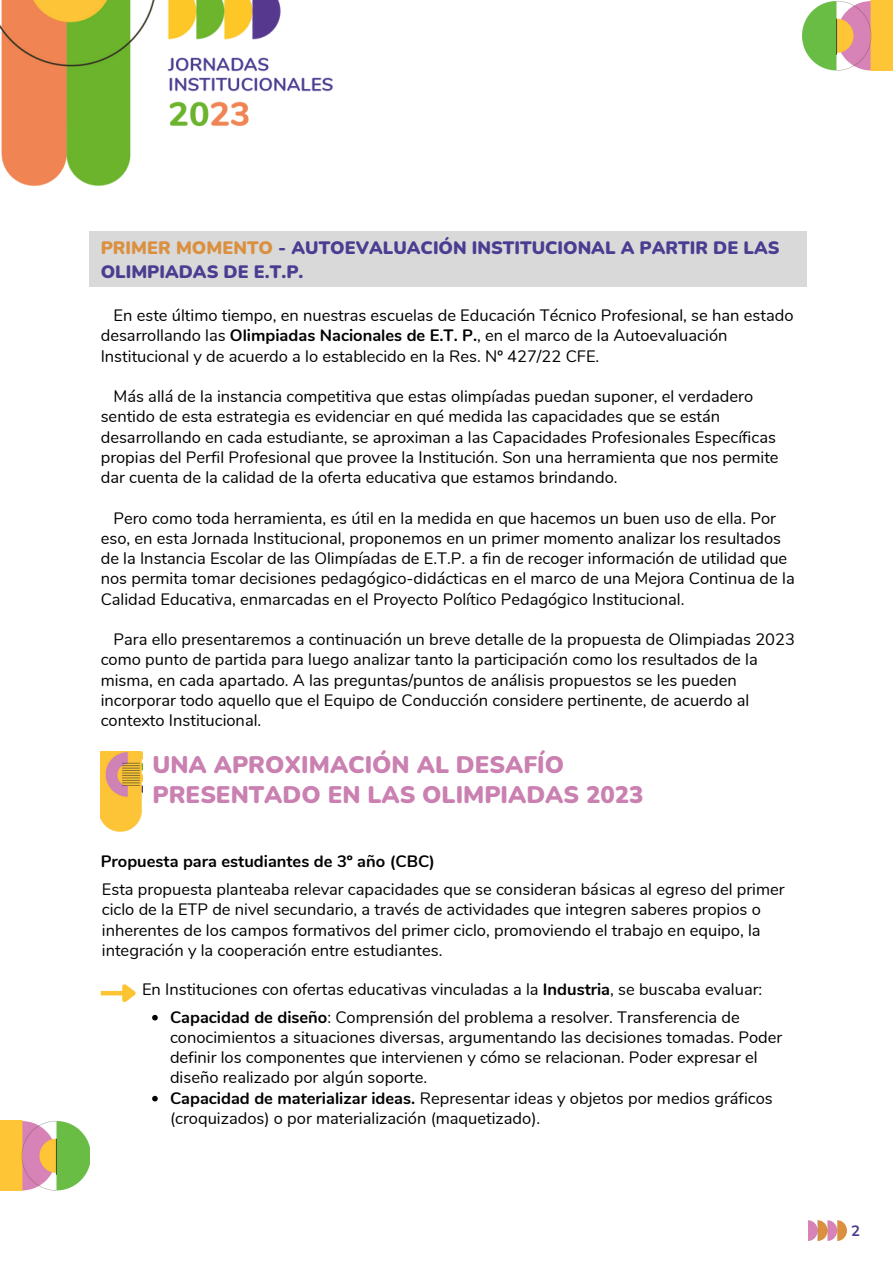
<style>
.page{position:relative;width:893px;height:1264px;background:#fff}
.page>*{position:absolute;margin:0;border:0;box-sizing:border-box;transform-origin:0 0}
.t1{font:900 24px/29.2px "Nunito";color:#ca80b0}
.t2{font:900 18px/23.5px "Nunito";color:#493d91}
.t3{font:16.5px/20.2px "Nunito";color:#000}
.t4{font:700 16.5px "Nunito";color:#000}
.t5{font:700 15px "Nunito";color:#493d91}
.s1{color:#db9040}
.s2{font-weight:700}
</style>
<div class="page">
<img style="left:0;top:0;width:892px;height:1241px">
<img style="left:808px;top:1220px;width:38px;height:19px">
<img style="left:0;top:1120px;width:90px;height:70px">
<div style="left:89px;top:231px;width:717px;height:56px;background:#d9d9d9"></div>
<img style="left:802px;top:1px;width:90px;height:70px">
<img style="left:101px;top:751px;width:41px;height:81px">
<div style="left:101px;top:990px;width:22px;height:5px;background:#fbc432"></div>
<svg style="left:118px;top:980px;width:23px;height:28px"></svg>
<svg style="left:152px;top:1014px;width:6px;height:6px"></svg>
<svg style="left:152px;top:1095px;width:6px;height:6px"></svg>
<p class="t2" style="left:101px;top:236px;width:680px"><span class="s1">PRIMER MOMENTO</span> - AUTOEVALUACIÓN INSTITUCIONAL A PARTIR DE LAS<br>OLIMPIADAS DE E.T.P.</p>
<p class="t3" style="left:101px;top:306px;width:694px;text-indent:13px">En este último tiempo, en nuestras escuelas de Educación Técnico Profesional, se han estado desarrollando las <span class="s2">Olimpiadas Nacionales de E.T. P.</span>, en el marco de la Autoevaluación<br>Institucional y de acuerdo a lo establecido en la Res. Nº 427/22 CFE.</p>
<p class="t3" style="left:101px;top:386px;width:679px;text-indent:13px">Más allá de la instancia competitiva que estas olimpíadas puedan suponer, el verdadero sentido de esta estrategia es evidenciar en qué medida las capacidades que se están desarrollando en cada estudiante, se aproximan a las Capacidades Profesionales Específicas propias del Perfil Profesional que provee la Institución. Son una herramienta que nos permite dar cuenta de la calidad de la oferta educativa que estamos brindando.</p>
<p class="t3" style="left:101px;top:508px;width:695px;text-indent:13px">Pero como toda herramienta, es útil en la medida en que hacemos un buen uso de ella. Por eso, en esta Jornada Institucional, proponemos en un primer momento analizar los resultados de la Instancia Escolar de las Olimpíadas de E.T.P. a fin de recoger información de utilidad que nos permita tomar decisiones pedagógico-didácticas en el marco de una Mejora Continua de la Calidad Educativa, enmarcadas en el Proyecto Político Pedagógico Institucional.</p>
<p class="t3" style="left:101px;top:629px;width:695px;text-indent:13px">Para ello presentaremos a continuación un breve detalle de la propuesta de Olimpiadas 2023 como punto de partida para luego analizar tanto la participación como los resultados de la misma, en cada apartado. A las preguntas/puntos de análisis propuestos se les pueden incorporar todo aquello que el Equipo de Conducción considere pertinente, de acuerdo al contexto Institucional.</p>
<p class="t1" style="left:152px;top:751px;width:492px">UNA APROXIMACIÓN AL DESAFÍO<br>PRESENTADO EN LAS OLIMPIADAS 2023</p>
<p class="t4" style="left:101px;top:850px;width:336px">Propuesta para estudiantes de 3º año (CBC)</p>
<p class="t3" style="left:102px;top:879px;width:684px">Esta propuesta planteaba relevar capacidades que se consideran básicas al egreso del primer ciclo de la ETP de nivel secundario, a través de actividades que integren saberes propios o inherentes de los campos formativos del primer ciclo, promoviendo el trabajo en equipo, la integración y la cooperación entre estudiantes.</p>
<p class="t3" style="left:142px;top:979px;width:621px">En Instituciones con ofertas educativas vinculadas a la <span class="s2">Industria</span>, se buscaba evaluar:</p>
<p class="t3" style="left:170px;top:1007px;width:613px"><span class="s2">Capacidad de diseño</span>: Comprensión del problema a resolver. Transferencia de conocimientos a situaciones diversas, argumentando las decisiones tomadas. Poder definir los componentes que intervienen y cómo se relacionan. Poder expresar el diseño realizado por algún soporte.</p>
<p class="t3" style="left:170px;top:1088px;width:604px"><span class="s2">Capacidad de materializar ideas.</span> Representar ideas y objetos por medios gráficos (croquizados) o por materialización (maquetizado).</p>
<p class="t5" style="left:851px;top:1220px;width:10px">2</p>
</div>
